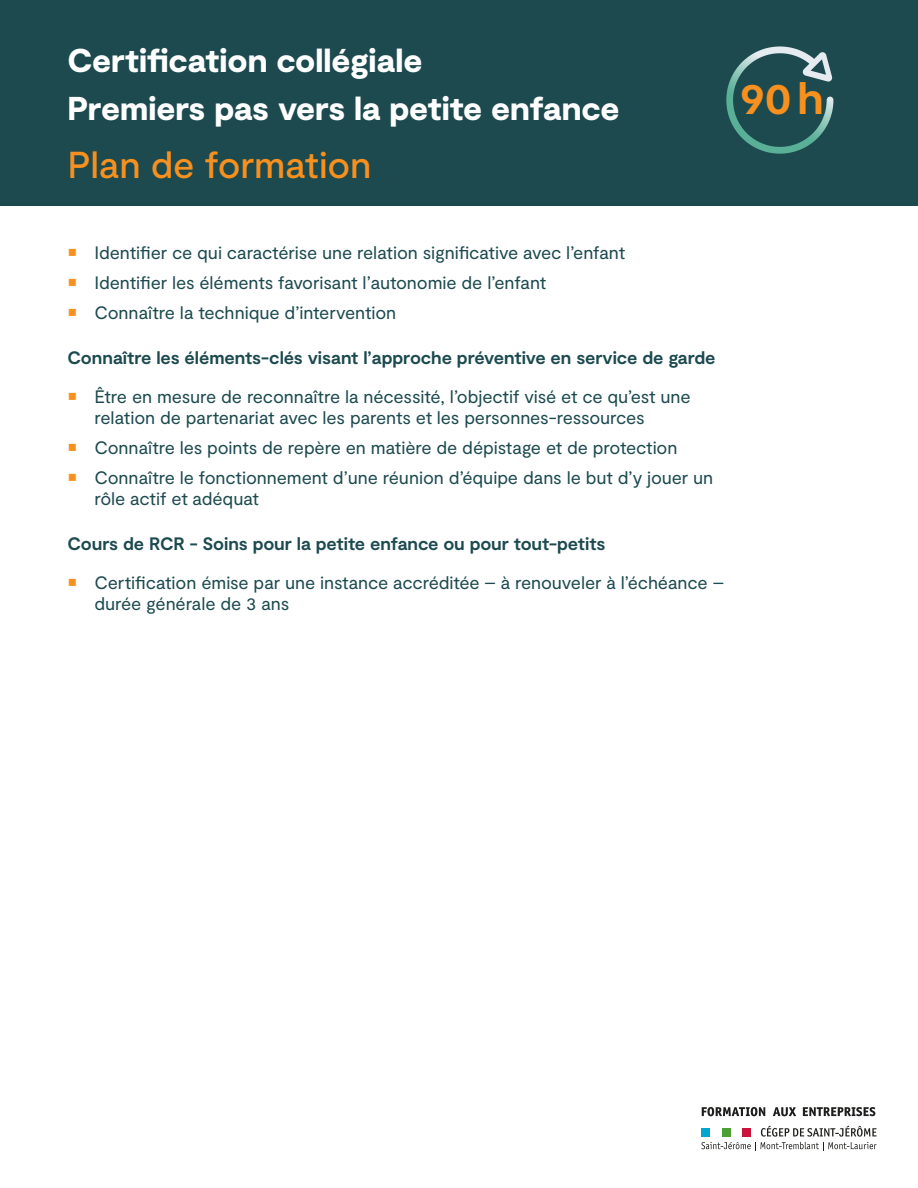
<style>
.page{position:relative;width:918px;height:1188px;background:#fff}
.page>*{position:absolute;margin:0;border:0;box-sizing:border-box;transform-origin:0 0}
.t1{font:700 45px "Moderat";color:#f7901e}
.t2{font:500 37.5px "Moderat";letter-spacing:-.005em;color:#f7901e}
.t3{font:900 33px/47.5px "Moderat";letter-spacing:-.005em;color:#fff}
.t4{font:18px/30px "Moderat";letter-spacing:-.005em;color:#1c4a4f}
.t5{font:700 18px "Moderat";letter-spacing:-.005em;color:#1c4a4f}
</style>
<div class="page">
<div style="left:0;top:0;width:918px;height:206px;background:#1c4a4f"></div>
<svg style="left:726px;top:46px;width:53px;height:82px"></svg>
<svg style="left:702px;top:1107px;width:63px;height:9px"></svg>
<svg style="left:773px;top:1107px;width:23px;height:9px"></svg>
<svg style="left:803px;top:1107px;width:72px;height:9px"></svg>
<svg style="left:701px;top:1126px;width:176px;height:25px"></svg>
<div style="left:743px;top:1128px;width:8px;height:8px;background:#cb123b"></div>
<div style="left:722px;top:1128px;width:8px;height:8px;background:#4ca134"></div>
<div style="left:701px;top:1128px;width:8px;height:8px;background:#02a6cf"></div>
<h3 class="t3" style="left:68px;top:39px;width:553px">Certification collégiale<br>Premiers pas vers la petite enfance</h3>
<h2 class="t2" style="left:68px;top:144px;width:306px">Plan de formation</h2>
<h1 class="t1" style="left:740px;top:72px;width:86px">90h</h1>
<p class="t4" style="left:95px;top:238px;width:532px">Identifier ce qui caractérise une relation significative avec l’enfant<br>Identifier les éléments favorisant l’autonomie de l’enfant<br>Connaître la technique d’intervention</p>
<p class="t5" style="left:68px;top:347px;width:650px">Connaître les éléments-clés visant l’approche préventive en service de garde</p>
<p class="t4" style="left:95px;top:387px;width:598px;line-height:21px">Être en mesure de reconnaître la nécessité, l’objectif visé et ce qu’est une relation de partenariat avec les parents et les personnes-ressources</p>
<p class="t4" style="left:95px;top:433px;width:620px">Connaître les points de repère en matière de dépistage et de protection<br>Connaître le fonctionnement d’une réunion d’équipe dans le but d’y jouer un</p>
<p class="t4" style="left:95px;top:484px;width:166px">rôle actif et adéquat</p>
<p class="t5" style="left:68px;top:533px;width:539px">Cours de RCR - Soins pour la petite enfance ou pour tout-petits</p>
<p class="t4" style="left:95px;top:573px;width:631px;line-height:21px">Certification émise par une instance accréditée – à renouveler à l’échéance – durée générale de 3 ans</p>
</div>
